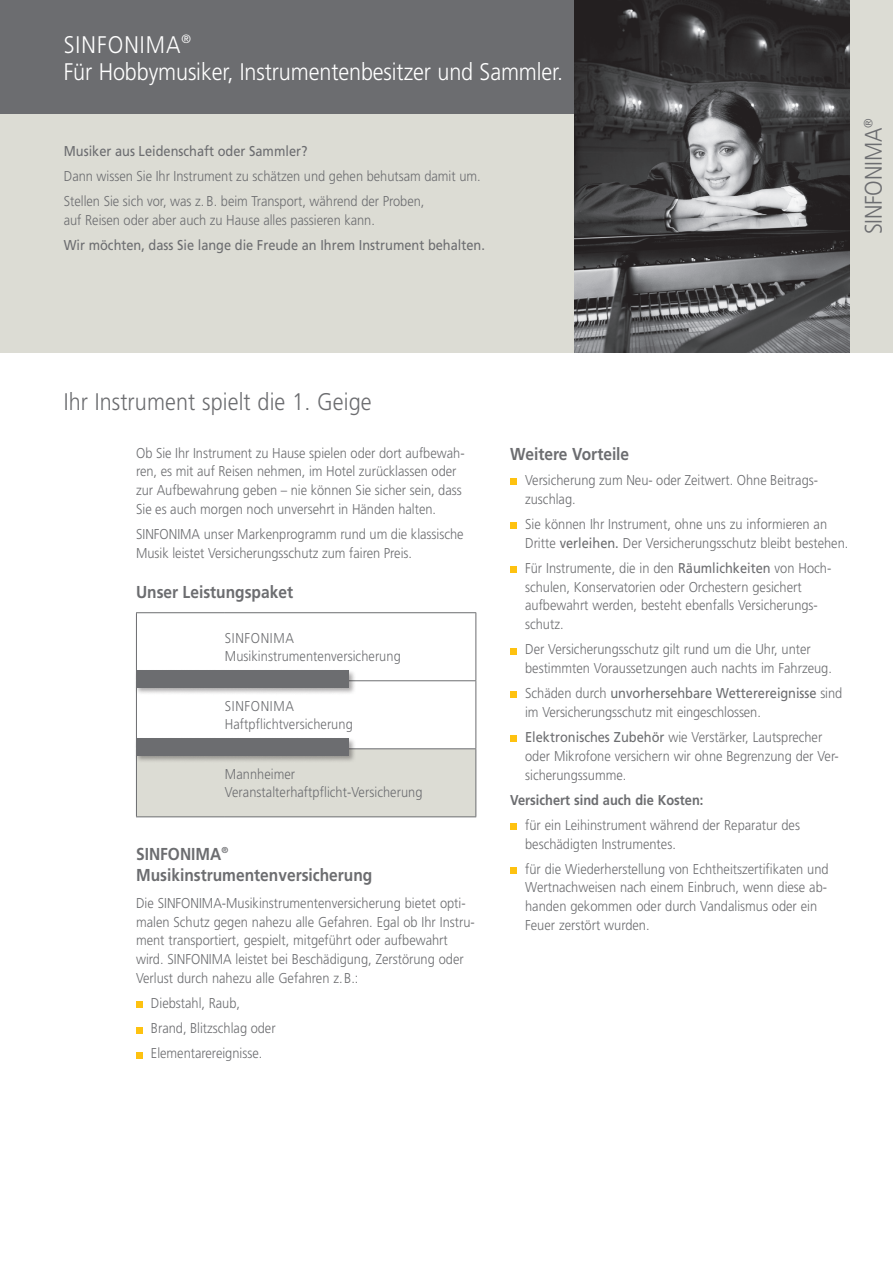
<style>
.page{position:relative;width:893px;height:1263px;background:#fff}
.page>*{position:absolute;margin:0;border:0;box-sizing:border-box;transform-origin:0 0}
.t1{font:300 24px/27px "Frutiger";letter-spacing:-.005em;color:#fff;scale:.9 1}
.t2{font:300 24px "Frutiger";letter-spacing:.005em;color:#6c6d70;scale:.9 1}
.t3{font:700 17.25px/21px "Frutiger";color:#6c6d70;scale:.9 1}
.t4{font:300 14.25px/18.8px "Frutiger";color:#6c6d70;scale:.9 1}
.t5{font:14.25px "Frutiger";color:#6c6d70;scale:.9 1}
.t6{font:700 14.25px "Frutiger";color:#6c6d70;scale:.9 1}
.s1{font-weight:400}
</style>
<div class="page">
<div style="left:0;top:0;width:574px;height:115px;background:#6c6d70"></div>
<div style="left:0;top:115px;width:574px;height:238px;background:#dcdcd4"></div>
<div style="left:510px;top:479px;width:7px;height:6px;background:#fec210"></div>
<div style="left:510px;top:523px;width:7px;height:6px;background:#fec210"></div>
<div style="left:510px;top:566px;width:7px;height:7px;background:#fec210"></div>
<div style="left:510px;top:648px;width:7px;height:6px;background:#fec210"></div>
<div style="left:510px;top:692px;width:7px;height:6px;background:#fec210"></div>
<div style="left:510px;top:736px;width:7px;height:6px;background:#fec210"></div>
<div style="left:510px;top:823px;width:7px;height:7px;background:#fec210"></div>
<div style="left:510px;top:867px;width:7px;height:7px;background:#fec210"></div>
<svg style="left:136px;top:1002px;width:6px;height:6px"></svg>
<svg style="left:136px;top:1027px;width:6px;height:6px"></svg>
<svg style="left:136px;top:1052px;width:6px;height:6px"></svg>
<img style="left:574px;top:0;width:276px;height:353px">
<div style="left:850px;top:0;width:43px;height:353px;background:#dcdcd4"></div>
<div style="left:137px;top:749px;width:338px;height:67px;background:#dcdcd4"></div>
<hr style="left:136px;top:613px;width:1px;height:67px;background:#6c6d70">
<hr style="left:136px;top:612px;width:89px;height:1px;background:#6c6d70">
<hr style="left:225px;top:612px;width:251px;height:1px;background:#6c6d70">
<hr style="left:475px;top:613px;width:1px;height:67px;background:#6c6d70">
<hr style="left:136px;top:681px;width:1px;height:67px;background:#6c6d70">
<hr style="left:225px;top:680px;width:251px;height:1px;background:#6c6d70">
<hr style="left:475px;top:681px;width:1px;height:67px;background:#6c6d70">
<hr style="left:136px;top:749px;width:1px;height:67px;background:#6c6d70">
<hr style="left:136px;top:816px;width:89px;height:1px;background:#6c6d70">
<hr style="left:225px;top:748px;width:251px;height:1px;background:#6c6d70">
<hr style="left:475px;top:749px;width:1px;height:67px;background:#6c6d70">
<hr style="left:225px;top:816px;width:251px;height:1px;background:#6c6d70">
<div style="left:134px;top:669px;width:222px;height:26px;background:#231f20;opacity:.4"></div>
<div style="left:136px;top:671px;width:213px;height:17px;background:#6c6d70"></div>
<div style="left:134px;top:737px;width:222px;height:26px;background:#231f20;opacity:.4"></div>
<div style="left:136px;top:739px;width:213px;height:17px;background:#6c6d70"></div>
<h1 class="t1" style="left:64px;top:31px;width:556px">SINFONIMA<sup>®<br></sup>Für Hobbymusiker, Instrumentenbesitzer und Sammler.</h1>
<p class="t5" style="left:64px;top:142px;width:272px">Musiker aus Leidenschaft oder Sammler?</p>
<p class="t4" style="left:64px;top:163px;width:465px;line-height:25px">Dann wissen Sie Ihr Instrument zu schätzen und gehen behutsam damit um.<br>Stellen Sie sich vor, was z. B. beim Transport, während der Proben,</p>
<p class="t4" style="left:64px;top:210px;width:347px">auf Reisen oder aber auch zu Hause alles passieren kann.</p>
<p class="t5" style="left:64px;top:236px;width:470px">Wir möchten, dass Sie lange die Freude an Ihrem Instrument behalten.</p>
<h1 class="t2" style="left:860px;top:234px;width:130px;rotate:-90deg">SINFONIMA<sup>®</sup></h1>
<h1 class="t2" style="left:64px;top:388px;width:344px">Ihr Instrument spielt die 1. Geige</h1>
<p class="t4" style="left:136px;top:443px;width:367px">Ob Sie Ihr Instrument zu Hause spielen oder dort aufbewah&shy;ren, es mit auf Reisen nehmen, im Hotel zurücklassen oder zur Aufbewahrung geben – nie können Sie sicher sein, dass Sie es auch morgen noch unversehrt in Händen halten.</p>
<p class="t4" style="left:136px;top:525px;width:365px">SINFONIMA unser Markenprogramm rund um die klassische<br>Musik leistet Versicherungsschutz zum fairen Preis.</p>
<p class="t3" style="left:136px;top:581px;width:176px">Unser Leistungspaket</p>
<p class="t4" style="left:225px;top:629px;width:197px;line-height:18px">SINFONIMA<br>Musikinstrumentenversicherung</p>
<p class="t4" style="left:225px;top:697px;width:144px;line-height:18px">SINFONIMA<br>Haftpflichtversicherung</p>
<p class="t4" style="left:225px;top:765px;width:221px;line-height:18px">Mannheimer<br>Veranstalterhaftpflicht-Versicherung</p>
<p class="t3" style="left:136px;top:843px;width:264px">SINFONIMA<sup>®<br></sup>Musikinstrumentenversicherung</p>
<p class="t4" style="left:136px;top:893px;width:378px">Die SINFONIMA-Musikinstrumentenversicherung bietet opti&shy;malen Schutz gegen nahezu alle Gefahren. Egal ob Ihr Instru&shy;ment transportiert, gespielt, mitgeführt oder aufbewahrt wird. SINFONIMA leistet bei Beschädigung, Zerstörung oder Verlust durch nahezu alle Gefahren z.B.:</p>
<p class="t4" style="left:151px;top:990px;width:140px;line-height:25.2px">Diebstahl, Raub,<br>Brand, Blitzschlag oder<br>Elementarereignisse.</p>
<p class="t3" style="left:510px;top:443px;width:134px">Weitere Vorteile</p>
<p class="t4" style="left:525px;top:471px;width:327px">Versicherung zum Neu- oder Zeitwert. Ohne Beitrags&shy;zuschlag.</p>
<p class="t4" style="left:525px;top:515px;width:361px">Sie können Ihr Instrument, ohne uns zu informieren an<br>Dritte <span class="s1">verleihen.</span> Der Versicherungsschutz bleibt bestehen.</p>
<p class="t4" style="left:525px;top:558px;width:342px">Für Instrumente, die in den <span class="s1">Räumlichkeiten</span> von Hoch&shy;schulen, Konservatorien oder Orchestern gesichert aufbewahrt werden, besteht ebenfalls Versicherungs&shy;schutz.</p>
<p class="t4" style="left:525px;top:640px;width:342px">Der Versicherungsschutz gilt rund um die Uhr, unter bestimmten Voraussetzungen auch nachts im Fahrzeug.</p>
<p class="t4" style="left:525px;top:684px;width:354px">Schäden durch <span class="s1">unvorhersehbare Wetterereignisse</span> sind im Versicherungsschutz mit eingeschlossen.</p>
<p class="t4" style="left:525px;top:728px;width:350px"><span class="s1">Elektronisches Zubehör</span> wie Verstärker, Lautsprecher oder Mikrofone versichern wir ohne Begrenzung der Ver&shy;sicherungssumme.</p>
<p class="t6" style="left:510px;top:791px;width:216px">Versichert sind auch die Kosten:</p>
<p class="t4" style="left:525px;top:815px;width:307px">für ein Leihinstrument während der Reparatur des beschädigten Instrumentes.</p>
<p class="t4" style="left:525px;top:859px;width:339px">für die Wiederherstellung von Echtheitszertifikaten und Wertnachweisen nach einem Einbruch, wenn diese ab&shy;handen gekommen oder durch Vandalismus oder ein Feuer zerstört wurden.</p>
</div>
